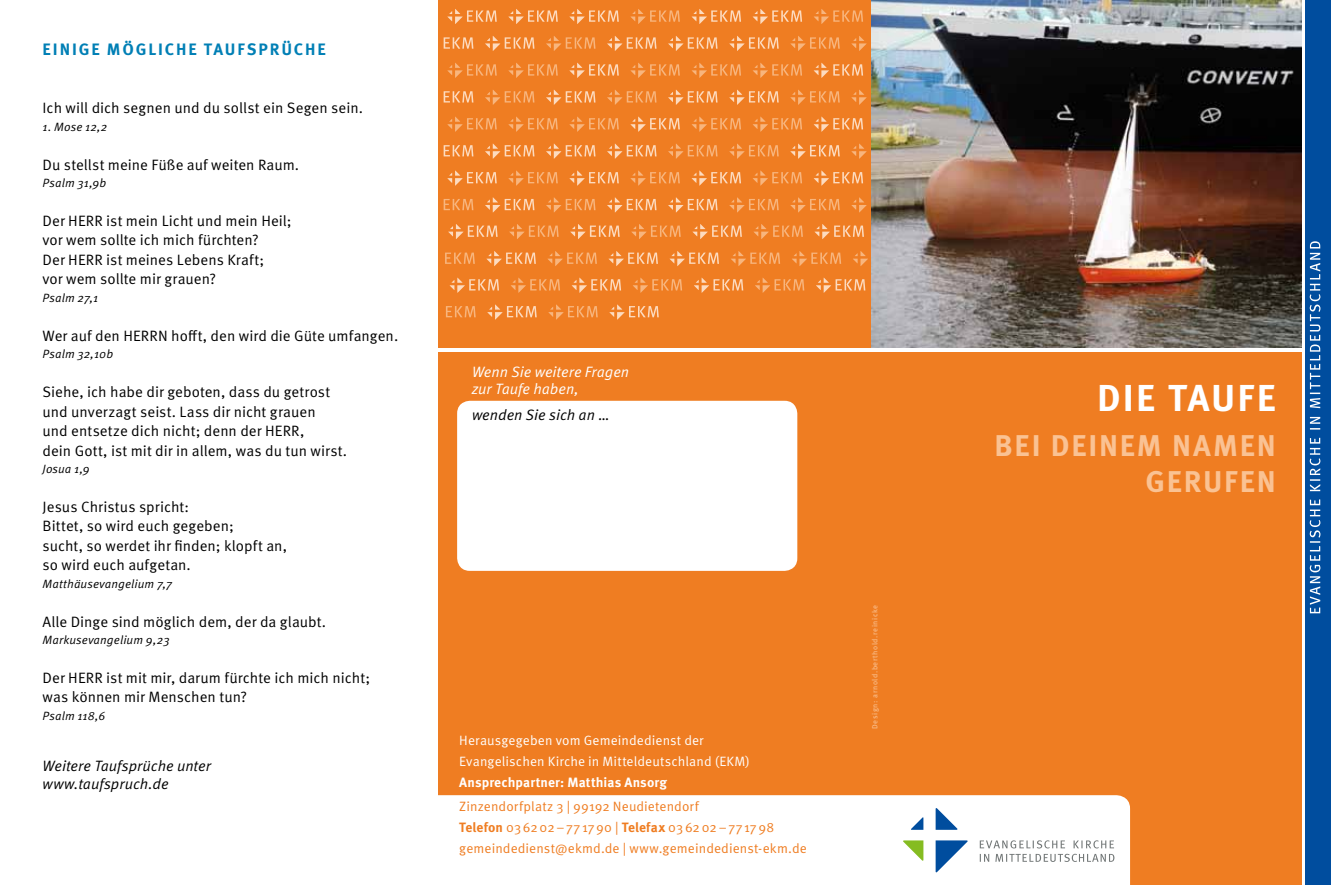
<style>
.page{position:relative;width:1331px;height:893px;background:#fff}
.page>*{position:absolute;margin:0;border:0;box-sizing:border-box;transform-origin:0 0}
.t1{font:700 37.5px "Meta OT";color:#fff}
.t2{font:700 30px "Meta OT";letter-spacing:.065em;color:#fac293}
.t3{font:700 16.5px "Meta OT";letter-spacing:.115em;color:#007fb5}
.t4{font:15px/19.5px "Meta OT";color:#000}
.t5{font:15px/17.2px "Meta OT Norm Ita";color:#000}
.t6{font:15px/17.2px "Meta OT Norm Ita";color:#fff}
.t7{font:13.5px/21px "Meta OT";letter-spacing:.005em;color:#ef7d22}
.t8{font:13.5px/21px "Meta OT";letter-spacing:.01em;color:#fff}
.t9{font:700 13.5px "Meta OT";letter-spacing:.015em;color:#fff}
.t10{font:12px "Meta OT Norm Ita";letter-spacing:.01em;color:#000}
.t11{font:7.5px "Meta OT";letter-spacing:.08em;color:#fac293}
.s1{font-weight:700}
</style>
<div class="page">
<div style="left:438px;top:0;width:434px;height:348px;background:#ef7d22"></div>
<div style="left:438px;top:352px;width:863px;height:532px;background:#ef7d22"></div>
<div style="left:438px;top:795px;width:692px;height:89px;background:#fff"></div>
<svg style="left:903px;top:808px;width:65px;height:65px;background:#c2d5de"></svg>
<svg style="left:980px;top:854px;width:134px;height:8px"></svg>
<svg style="left:980px;top:840px;width:134px;height:8px"></svg>
<svg style="left:447px;top:63px;width:50px;height:15px"></svg>
<svg style="left:447px;top:117px;width:50px;height:15px"></svg>
<svg style="left:508px;top:63px;width:50px;height:15px"></svg>
<svg style="left:508px;top:117px;width:50px;height:15px"></svg>
<svg style="left:569px;top:117px;width:50px;height:15px"></svg>
<svg style="left:630px;top:63px;width:50px;height:15px"></svg>
<svg style="left:630px;top:9px;width:50px;height:15px"></svg>
<svg style="left:485px;top:90px;width:49px;height:15px"></svg>
<svg style="left:546px;top:36px;width:49px;height:15px"></svg>
<svg style="left:607px;top:90px;width:49px;height:15px"></svg>
<svg style="left:692px;top:63px;width:49px;height:15px"></svg>
<svg style="left:692px;top:117px;width:49px;height:15px"></svg>
<svg style="left:753px;top:63px;width:49px;height:15px"></svg>
<svg style="left:753px;top:117px;width:49px;height:15px"></svg>
<svg style="left:814px;top:9px;width:49px;height:15px"></svg>
<svg style="left:790px;top:90px;width:50px;height:15px"></svg>
<svg style="left:790px;top:36px;width:50px;height:15px"></svg>
<svg style="left:851px;top:90px;width:16px;height:15px"></svg>
<svg style="left:851px;top:36px;width:16px;height:15px"></svg>
<svg style="left:668px;top:144px;width:50px;height:15px"></svg>
<svg style="left:729px;top:144px;width:50px;height:15px"></svg>
<svg style="left:851px;top:144px;width:16px;height:15px"></svg>
<svg style="left:447px;top:9px;width:50px;height:15px"></svg>
<svg style="left:508px;top:9px;width:50px;height:15px"></svg>
<svg style="left:569px;top:63px;width:50px;height:15px"></svg>
<svg style="left:569px;top:9px;width:50px;height:15px"></svg>
<svg style="left:630px;top:117px;width:50px;height:15px"></svg>
<svg style="left:444px;top:91px;width:29px;height:12px"></svg>
<svg style="left:444px;top:37px;width:29px;height:12px"></svg>
<svg style="left:485px;top:36px;width:49px;height:15px"></svg>
<svg style="left:546px;top:90px;width:49px;height:15px"></svg>
<svg style="left:607px;top:36px;width:49px;height:15px"></svg>
<svg style="left:668px;top:90px;width:50px;height:15px"></svg>
<svg style="left:668px;top:36px;width:50px;height:15px"></svg>
<svg style="left:692px;top:9px;width:49px;height:15px"></svg>
<svg style="left:753px;top:9px;width:49px;height:15px"></svg>
<svg style="left:814px;top:63px;width:49px;height:15px"></svg>
<svg style="left:814px;top:117px;width:49px;height:15px"></svg>
<svg style="left:729px;top:90px;width:50px;height:15px"></svg>
<svg style="left:729px;top:36px;width:50px;height:15px"></svg>
<svg style="left:444px;top:145px;width:29px;height:11px"></svg>
<svg style="left:485px;top:144px;width:49px;height:15px"></svg>
<svg style="left:546px;top:144px;width:49px;height:15px"></svg>
<svg style="left:607px;top:144px;width:49px;height:15px"></svg>
<svg style="left:790px;top:144px;width:50px;height:15px"></svg>
<svg style="left:508px;top:170px;width:50px;height:16px"></svg>
<svg style="left:630px;top:170px;width:50px;height:16px"></svg>
<svg style="left:753px;top:170px;width:49px;height:16px"></svg>
<svg style="left:447px;top:170px;width:50px;height:16px"></svg>
<svg style="left:569px;top:170px;width:50px;height:16px"></svg>
<svg style="left:692px;top:170px;width:49px;height:16px"></svg>
<svg style="left:814px;top:170px;width:49px;height:16px"></svg>
<svg style="left:444px;top:199px;width:29px;height:11px"></svg>
<svg style="left:546px;top:197px;width:49px;height:16px"></svg>
<svg style="left:485px;top:197px;width:49px;height:16px"></svg>
<svg style="left:607px;top:197px;width:49px;height:16px"></svg>
<svg style="left:668px;top:197px;width:50px;height:16px"></svg>
<svg style="left:729px;top:197px;width:50px;height:16px"></svg>
<svg style="left:790px;top:197px;width:50px;height:16px"></svg>
<svg style="left:851px;top:197px;width:16px;height:16px"></svg>
<svg style="left:509px;top:224px;width:50px;height:15px"></svg>
<svg style="left:631px;top:224px;width:50px;height:15px"></svg>
<svg style="left:753px;top:224px;width:50px;height:15px"></svg>
<svg style="left:448px;top:224px;width:50px;height:15px"></svg>
<svg style="left:570px;top:224px;width:50px;height:15px"></svg>
<svg style="left:692px;top:224px;width:50px;height:15px"></svg>
<svg style="left:814px;top:224px;width:50px;height:15px"></svg>
<svg style="left:445px;top:253px;width:30px;height:11px"></svg>
<svg style="left:547px;top:251px;width:50px;height:15px"></svg>
<svg style="left:486px;top:251px;width:50px;height:15px"></svg>
<svg style="left:608px;top:251px;width:50px;height:15px"></svg>
<svg style="left:669px;top:251px;width:50px;height:15px"></svg>
<svg style="left:731px;top:251px;width:49px;height:15px"></svg>
<svg style="left:792px;top:251px;width:49px;height:15px"></svg>
<svg style="left:853px;top:251px;width:15px;height:15px"></svg>
<svg style="left:511px;top:278px;width:49px;height:15px"></svg>
<svg style="left:633px;top:278px;width:49px;height:15px"></svg>
<svg style="left:755px;top:278px;width:49px;height:15px"></svg>
<svg style="left:446px;top:306px;width:30px;height:11px"></svg>
<svg style="left:548px;top:304px;width:50px;height:16px"></svg>
<svg style="left:450px;top:278px;width:49px;height:15px"></svg>
<svg style="left:572px;top:278px;width:49px;height:15px"></svg>
<svg style="left:694px;top:278px;width:49px;height:15px"></svg>
<svg style="left:816px;top:278px;width:49px;height:15px"></svg>
<svg style="left:487px;top:304px;width:50px;height:16px"></svg>
<svg style="left:609px;top:304px;width:50px;height:16px"></svg>
<div style="left:1305px;top:0;width:26px;height:884px;background:#004d9e"></div>
<svg style="left:1310px;top:241px;width:10px;height:372px"></svg>
<img style="left:872px;top:0;width:429px;height:348px">
<div style="left:457px;top:401px;width:340px;height:170px;background:#fff;border-radius:13px"></div>
<p class="t3" style="left:43px;top:39px;width:283px">Einige mögliche Taufsprüche</p>
<p class="t4" style="left:43px;top:99px;width:322px">Ich will dich segnen und du sollst ein Segen sein.</p>
<p class="t10" style="left:43px;top:120px;width:66px">1. Mose 12,2</p>
<p class="t4" style="left:43px;top:155px;width:258px">Du stellst meine Füße auf weiten Raum.</p>
<p class="t10" style="left:43px;top:176px;width:65px">Psalm 31,9b</p>
<p class="t4" style="left:43px;top:211px;width:251px">Der HERR ist mein Licht und mein Heil; vor wem sollte ich mich fürchten?<br>Der HERR ist meines Lebens Kraft;<br>vor wem sollte mir grauen?</p>
<p class="t10" style="left:43px;top:291px;width:57px">Psalm 27,1</p>
<p class="t4" style="left:43px;top:326px;width:357px">Wer auf den HERRN hofft, den wird die Güte umfangen.</p>
<p class="t10" style="left:43px;top:347px;width:72px">Psalm 32,10b</p>
<p class="t4" style="left:43px;top:382px;width:306px">Siehe, ich habe dir geboten, dass du getrost und unverzagt seist. Lass dir nicht grauen<br>und entsetze dich nicht; denn der HERR,<br>dein Gott, ist mit dir in allem, was du tun wirst.</p>
<p class="t10" style="left:43px;top:462px;width:49px">Josua 1,9</p>
<p class="t4" style="left:43px;top:497px;width:246px">Jesus Christus spricht:<br>Bittet, so wird euch gegeben;<br>sucht, so werdet ihr finden; klopft an, so wird euch aufgetan.</p>
<p class="t10" style="left:43px;top:576px;width:131px">Matthäusevangelium 7,7</p>
<p class="t4" style="left:43px;top:612px;width:285px">Alle Dinge sind möglich dem, der da glaubt.</p>
<p class="t10" style="left:43px;top:633px;width:129px">Markusevangelium 9,23</p>
<p class="t4" style="left:43px;top:668px;width:329px">Der HERR ist mit mir, darum fürchte ich mich nicht; was können mir Menschen tun?</p>
<p class="t10" style="left:43px;top:708px;width:65px">Psalm 118,6</p>
<p class="t5" style="left:43px;top:758px;width:170px">Weitere Taufsprüche unter www.taufspruch.de</p>
<p class="t6" style="left:472px;top:364px;width:159px">Wenn Sie weitere Fragen zur Taufe haben,</p>
<p class="t5" style="left:472px;top:406px;width:140px">wenden Sie sich an …</p>
<p class="t8" style="left:459px;top:730px;width:292px">Herausgegeben vom Gemeindedienst der<br>Evangelischen Kirche in Mitteldeutschland (EKM)</p>
<p class="t9" style="left:459px;top:774px;width:210px">Ansprechpartner: Matthias Ansorg</p>
<p class="t7" style="left:459px;top:796px;width:349px">Zinzendorfplatz 3 | 99192 Neudietendorf<br><span class="s1">Telefon</span> 036202–771790 | <span class="s1">Telefax</span> 036202–771798 gemeindedienst@ekmd.de | www.gemeindedienst-ekm.de</p>
<p class="t11" style="left:870px;top:729px;width:126px;rotate:-90deg">Design: arnold.berthold.reinicke</p>
<h1 class="t1" style="left:1097px;top:376px;width:114px">DIE TAUF</h1>
<h1 class="t1" style="left:1257px;top:376px;width:20px">E</h1>
<h2 class="t2" style="left:994px;top:428px;width:200px">BEI DEIN EM NAM</h2>
<h2 class="t2" style="left:1240px;top:428px;width:33px">EN</h2>
<h2 class="t2" style="left:1145px;top:464px;width:57px">GERUF</h2>
<h2 class="t2" style="left:1240px;top:464px;width:33px">EN</h2>
</div>
